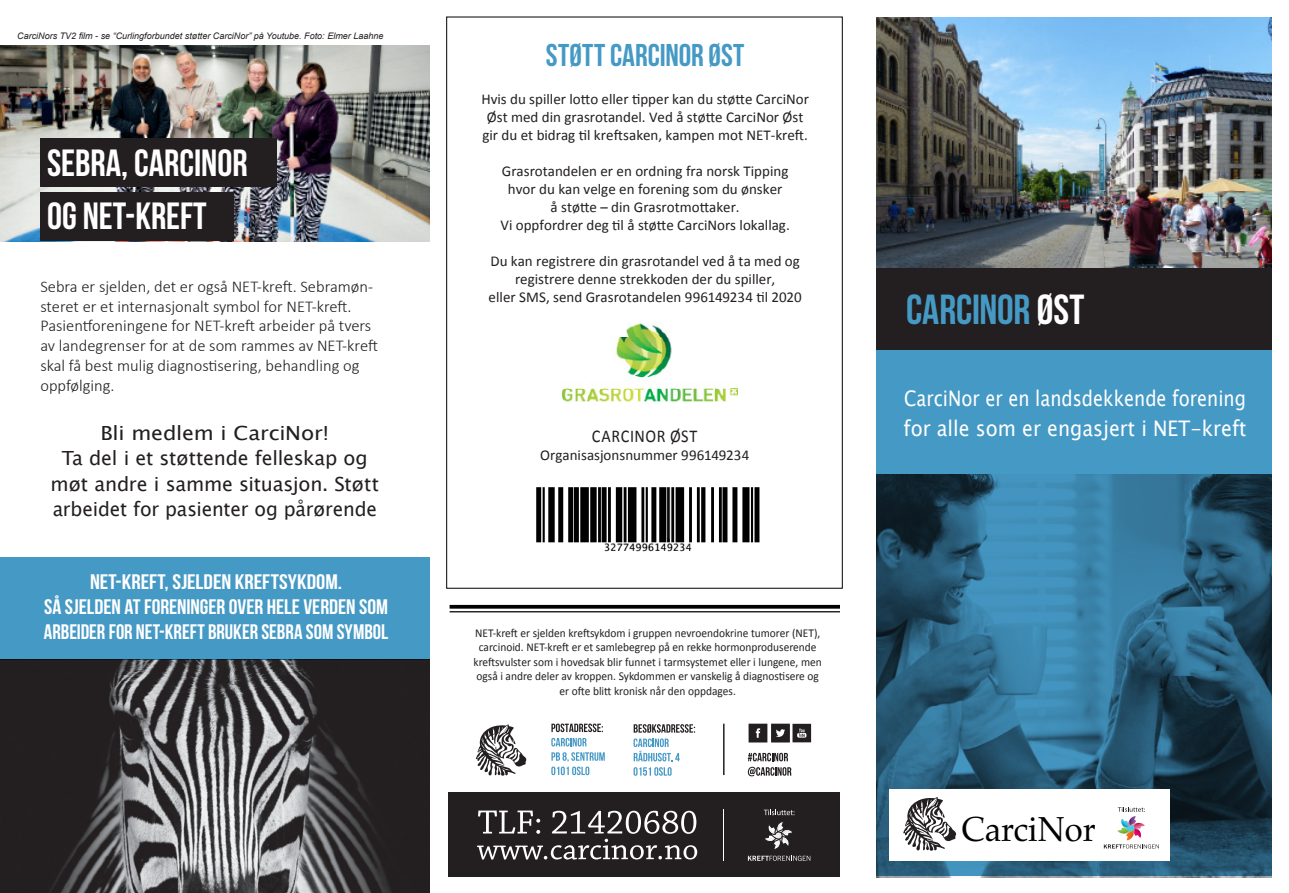
<style>
.page{position:relative;width:1289px;height:893px;background:#fff}
.page>*{position:absolute;margin:0;border:0;box-sizing:border-box;transform-origin:0 0}
.t1{font:42px "Bebas Neue";letter-spacing:-.005em;color:#4599c5}
.t2{font:37.95px "Bebas Neue";color:#fff}
.t3{font:34.5px "Palatino";color:#000001;scale:.95 1}
.t4{font:31.5px "Bebas Neue";color:#4599c5}
.mellom5{font:21.45px "Lucida Sans Unicode";color:#fff;scale:.84 1}
.mellom5-2{font:21.45px "Lucida Sans Unicode";color:#fff;scale:.91 1}
.t5{font:21px/25.2px "Bebas Neue";letter-spacing:-.005em;color:#fff;scale:1.05 1}
.t6{font:21px "Bebas Neue";letter-spacing:-.005em;color:#fff;scale:1.1 1}
.t7{font:19.5px/25.5px "Lucida Sans Unicode";letter-spacing:-.01em;color:#231f20;text-align:center}
.t8{font:19.5px "Lucida Sans Unicode";letter-spacing:-.01em;color:#231f20;scale:1.1 1}
.t9{font:18px "Calibri";letter-spacing:.035em;color:#231f20;scale:.9 1}
.t10{font:300 16.5px/19.8px "Calibri";color:#231f20}
.t11{font:15px/18px "Calibri";color:#231f20;text-align:center}
.t12{font:12px/14.4px "Calibri";color:#231f20;text-align:center;scale:.95 1}
.t13{font:italic 9px "Arial";color:#231f20}
.s1{color:#fff}
</style>
<div class="page">
<img style="left:0;top:659px;width:429px;height:234px">
<img style="left:0;top:46px;width:429px;height:195px">
<div style="left:40px;top:192px;width:193px;height:49px;background:#231f20"></div>
<svg style="left:876px;top:350px;width:395px;height:526px;background:#316f90"></svg>
<img style="left:562px;top:323px;width:176px;height:79px">
<svg style="left:449px;top:605px;width:391px;height:4px;background:#151515"></svg>
<hr style="left:449px;top:611px;width:391px;height:1px;background:#000">
<div style="left:448px;top:792px;width:392px;height:85px;background:#231f20"></div>
<svg style="left:477px;top:810px;width:220px;height:49px"></svg>
<hr style="left:723px;top:810px;width:1px;height:51px;background:#fff">
<svg style="left:748px;top:809px;width:62px;height:52px"></svg>
<hr style="left:723px;top:724px;width:1px;height:51px;background:#231f20">
<svg style="left:476px;top:724px;width:50px;height:52px"></svg>
<svg style="left:747px;top:753px;width:41px;height:8px"></svg>
<svg style="left:748px;top:767px;width:43px;height:9px"></svg>
<svg style="left:748px;top:724px;width:63px;height:18px"></svg>
<svg style="left:633px;top:724px;width:62px;height:37px"></svg>
<svg style="left:633px;top:767px;width:38px;height:9px"></svg>
<svg style="left:551px;top:724px;width:52px;height:8px"></svg>
<svg style="left:551px;top:738px;width:35px;height:8px"></svg>
<svg style="left:551px;top:752px;width:53px;height:23px"></svg>
<div style="left:876px;top:267px;width:395px;height:83px;background:#231f20"></div>
<img style="left:876px;top:17px;width:395px;height:250px">
<div style="left:40px;top:138px;width:236px;height:49px;background:#231f20"></div>
<div style="left:0;top:557px;width:429px;height:102px;background:#4599c5"></div>
<div style="left:889px;top:789px;width:280px;height:72px;background:#fff"></div>
<svg style="left:903px;top:797px;width:53px;height:54px"></svg>
<svg style="left:1103px;top:807px;width:55px;height:42px"></svg>
<img style="left:536px;top:487px;width:224px;height:65px">
<p class="t13" style="left:17px;top:30px;width:367px">CarciNors TV2 film - se “Curlingforbundet støtter CarciNor” på Youtube. Foto: Elmer Laahne</p>
<p class="t2" style="left:47px;top:142px;width:202px">SEBRA, CARCINOR</p>
<p class="t2" style="left:47px;top:195px;width:161px">OG NET-KREFT</p>
<p class="t10" style="left:40px;top:276px;width:334px">Sebra er sjelden, det er også NET-kreft. Sebramøn&shy;steret er et internasjonalt symbol for NET-kreft.</p>
<p class="t10" style="left:40px;top:315px;width:339px">Pasientforeningene for NET-kreft arbeider på tvers av landegrenser for at de som rammes av NET-kreft skal få best mulig diagnostisering, behandling og oppfølging.</p>
<p class="t8" style="left:100px;top:417px;width:210px">Bli medlem i CarciNor!</p>
<p class="t7" style="left:51px;top:446px;width:330px">Ta del i et støttende felleskap og møt andre i samme situasjon. Støtt arbeidet for pasienter og pårørende</p>
<p class="t6" style="left:90px;top:570px;width:230px">NET-KREFT, SJELDEN KREFTSYKDOM.</p>
<p class="t5" style="left:44px;top:594px;width:329px">SÅ SJELDEN AT FORENINGER OVER HELE VERDEN SOM<br>ARBEIDER FOR NET-KREFT BRUKER SEBRA SOM SYMBOL</p>
<p class="t4" style="left:546px;top:38px;width:200px">STØTT CARCINOR ØST</p>
<p class="t11" style="left:481px;top:90px;width:329px">Hvis du spiller lotto eller tipper kan du støtte CarciNor<br>Øst med din grasrotandel. Ved å støtte CarciNor Øst</p>
<p class="t11" style="left:482px;top:126px;width:327px">gir du et bidrag til kreftsaken, kampen mot NET-kreft.</p>
<p class="t11" style="left:502px;top:162px;width:288px">Grasrotandelen er en ordning fra norsk Tipping</p>
<p class="t11" style="left:508px;top:180px;width:276px">hvor du kan velge en forening som du ønsker</p>
<p class="t11" style="left:550px;top:198px;width:191px">å støtte – din Grasrotmottaker.</p>
<p class="t11" style="left:500px;top:216px;width:291px">Vi oppfordrer deg til å støtte CarciNors lokallag.</p>
<p class="t11" style="left:490px;top:252px;width:311px">Du kan registrere din grasrotandel ved å ta med og registrere denne strekkoden der du spiller,</p>
<p class="t11" style="left:488px;top:288px;width:314px">eller SMS, send Grasrotandelen 996149234 til 2020</p>
<p class="t1" style="left:906px;top:287px;width:180px">CARCINOR <span class="s1">ØST</span></p>
<p class="t9" style="left:592px;top:425px;width:119px">CARCINOR ØST</p>
<p class="t11" style="left:540px;top:446px;width:211px">Organisasjonsnummer 996149234</p>
<p class="t12" style="left:475px;top:626px;width:365px">NET-kreft er sjelden kreftsykdom i gruppen nevroendokrine tumorer (NET), carcinoid. NET-kreft er et samlebegrep på en rekke hormonproduserende</p>
<p class="t12" style="left:473px;top:655px;width:368px">kreftsvulster som i hovedsak blir funnet i tarmsystemet eller i lungene, men</p>
<p class="t12" style="left:476px;top:669px;width:362px">også i andre deler av kroppen. Sykdommen er vanskelig å diagnostisere og</p>
<p class="t12" style="left:559px;top:683px;width:187px">er ofte blitt kronisk når den oppdages.</p>
<p class="mellom5" style="left:904px;top:382px;width:408px">CarciNor er en landsdekkende forening</p>
<p class="mellom5-2" style="left:903px;top:412px;width:378px">for alle som er engasjert i NET-kreft</p>
<p class="t3" style="left:961px;top:800px;width:143px">CarciNor</p>
</div>
